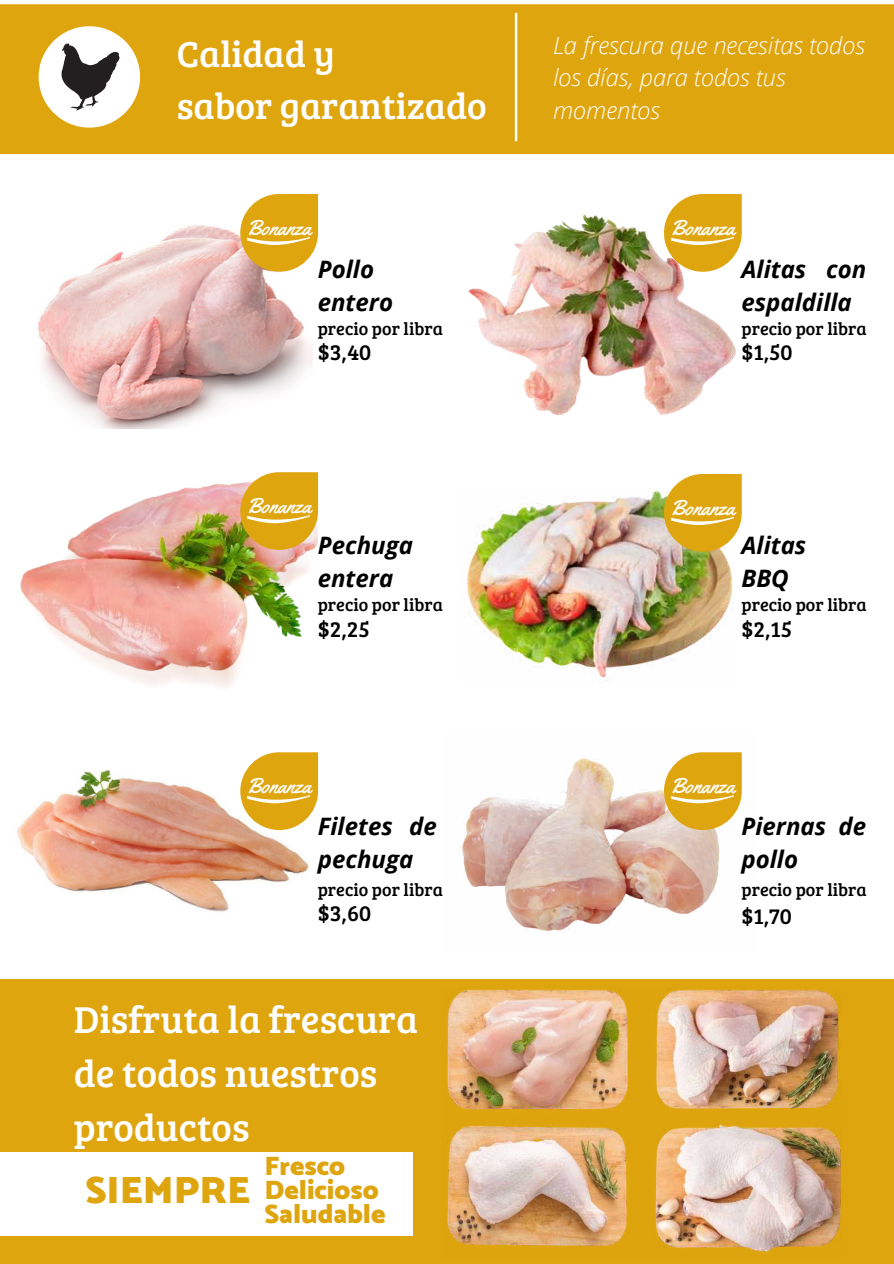
<style>
.page{position:relative;width:894px;height:1264px;background:#fff}
.page>*{position:absolute;margin:0;border:0;box-sizing:border-box;transform-origin:0 0}
.t1{font:38.7px/54px "Bree Serif";color:#fff}
.t2{font:900 38.7px "Catamaran";color:#dfa50e}
.t3{font:37.2px/52.1px "Bree Serif";color:#fff}
.t4{font:900 27px/24px "Catamaran";color:#dfa50e}
.t5{font:italic 700 24px/32.8px "Open Sans";color:#000}
.t6{font:italic 300 23.7px/32.4px "Open Sans";color:#fff}
.t7{font:22.5px "Bree Serif";color:#000}
.t8{font:21.45px "Yellowtail";color:#fff}
.t9{font:18px "Bree Serif";color:#000}
</style>
<div class="page">
<img style="left:468px;top:214px;width:268px;height:202px">
<img style="left:38px;top:225px;width:274px;height:203px">
<div style="left:0;top:0;width:893px;height:154px;background:#dfa50e"></div>
<hr style="left:0;top:0;width:893px;height:4px;background:#fff">
<svg style="left:240px;top:194px;width:78px;height:78px;background:#e3b238"></svg>
<img style="left:20px;top:483px;width:291px;height:204px">
<svg style="left:240px;top:472px;width:78px;height:78px;background:#deac2f"></svg>
<img style="left:17px;top:770px;width:302px;height:142px">
<img style="left:462px;top:752px;width:280px;height:179px">
<svg style="left:240px;top:752px;width:78px;height:78px"></svg>
<svg style="left:663px;top:194px;width:78px;height:78px;background:#e3b33a"></svg>
<svg style="left:663px;top:752px;width:78px;height:78px;background:#e3b43b"></svg>
<img style="left:467px;top:491px;width:267px;height:192px">
<svg style="left:663px;top:474px;width:78px;height:77px;background:#e1b237"></svg>
<svg style="left:38px;top:13px;width:480px;height:129px"></svg>
<div style="left:0;top:979px;width:893px;height:284px;background:#dfa50e"></div>
<div style="left:0;top:1152px;width:412px;height:84px;background:#fff"></div>
<img style="left:447px;top:989px;width:394px;height:264px">
<h2 class="t3" style="left:177px;top:26px;width:311px">Calidad y<br>sabor garantizado</h2>
<h3 class="t6" style="left:553px;top:28px;width:313px">La frescura que necesitas todos los días, para todos tus momentos</h3>
<p class="t8" style="left:247px;top:214px;width:66px">Bonanza</p>
<h3 class="t5" style="left:317px;top:252px;width:77px">Pollo entero</h3>
<p class="t8" style="left:670px;top:214px;width:66px">Bonanza</p>
<h3 class="t5" style="left:741px;top:252px;width:126px">Alitas con espaldilla</h3>
<p class="t9" style="left:317px;top:315px;width:127px">precio por libra</p>
<p class="t9" style="left:741px;top:315px;width:127px">precio por libra</p>
<p class="t7" style="left:317px;top:336px;width:55px">$3,40</p>
<p class="t7" style="left:741px;top:336px;width:53px">$1,50</p>
<p class="t8" style="left:247px;top:492px;width:66px">Bonanza</p>
<p class="t8" style="left:670px;top:494px;width:66px">Bonanza</p>
<h3 class="t5" style="left:317px;top:528px;width:97px">Pechuga entera</h3>
<h3 class="t5" style="left:741px;top:528px;width:66px">Alitas<br>BBQ</h3>
<p class="t9" style="left:317px;top:592px;width:127px">precio por libra</p>
<p class="t9" style="left:741px;top:592px;width:127px">precio por libra</p>
<p class="t7" style="left:317px;top:612px;width:53px">$2,25</p>
<p class="t7" style="left:741px;top:612px;width:52px">$2,15</p>
<p class="t8" style="left:247px;top:772px;width:66px">Bonanza</p>
<p class="t8" style="left:670px;top:772px;width:66px">Bonanza</p>
<h3 class="t5" style="left:317px;top:809px;width:120px">Filetes de pechuga</h3>
<h3 class="t5" style="left:741px;top:809px;width:126px">Piernas de pollo</h3>
<p class="t9" style="left:317px;top:876px;width:127px">precio por libra</p>
<p class="t9" style="left:741px;top:876px;width:127px">precio por libra</p>
<p class="t7" style="left:741px;top:899px;width:52px">$1,70</p>
<p class="t7" style="left:317px;top:896px;width:55px">$3,60</p>
<h1 class="t1" style="left:74px;top:990px;width:345px">Disfruta la frescura de todos nuestros productos</h1>
<h1 class="t2" style="left:85px;top:1167px;width:166px">SIEMPRE</h1>
<h3 class="t4" style="left:264px;top:1153px;width:122px">Fresco<br>Delicioso<br>Saludable</h3>
</div>
